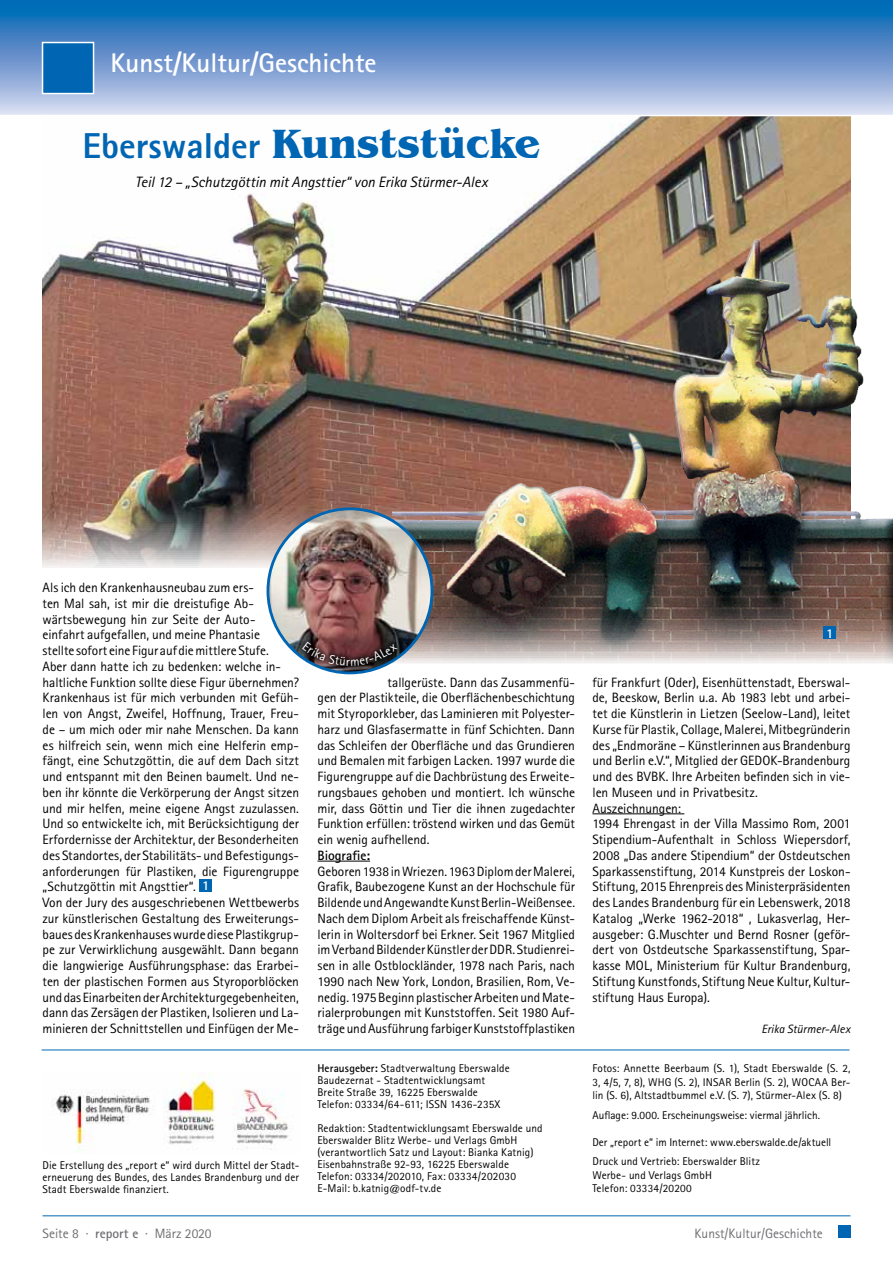
<style>
.page{position:relative;width:893px;height:1263px;background:#fff}
.page>*{position:absolute;margin:0;border:0;box-sizing:border-box;transform-origin:0 0}
.t1{font:700 36px "Rotis Sans Serif AT Extra";color:#0066b3}
.t2{font:700 27px "Rotis Sans Serif AT";color:#fff}
.t3{font:italic 15px "Rotis Sans Serif AT";letter-spacing:-.005em;color:#000}
.t4{font:13.5px/15.8px "Rotis Sans Serif AT";color:#000}
.t5{font:13.5px "Rotis Sans Serif AT";color:#6d6e71}
.t6{font:700 13.5px "Rotis Sans Serif AT";color:#000}
.t7{font:700 13.5px "Rotis Sans Serif AT";color:#fff}
.t8{font:italic 12px "Rotis Sans Serif AT";letter-spacing:.005em;color:#000}
.t9{font:11.25px/12px "Rotis Sans Serif AT";letter-spacing:.01em;color:#000}
.s1{font-family:"Benguiat IT Cby BT";font-size:42px}
.s2{font-weight:700;color:#fff}
.s3{font-weight:700}
</style>
<div class="page">
<hr style="left:43px;top:1215px;width:807px;height:1px;background:#0066b3">
<hr style="left:42px;top:1049px;width:807px;height:1px;background:#0066b3">
<img style="left:52px;top:1073px;width:237px;height:76px">
<img style="left:43px;top:116px;width:807px;height:451px">
<div style="left:199px;top:879px;width:13px;height:12px;background:#0066b3"></div>
<hr style="left:317px;top:861px;width:53px;height:1px;background:#000">
<hr style="left:592px;top:813px;width:92px;height:1px;background:#000">
<div style="left:387px;top:233px;width:506px;height:439px;background:#000;opacity:.75"></div>
<img style="left:268px;top:509px;width:164px;height:164px;border-radius:81px">
<svg style="left:295px;top:634px;width:109px;height:39px"></svg>
<div style="left:824px;top:627px;width:12px;height:12px;background:#0066b3"></div>
<div style="left:838px;top:1225px;width:12px;height:13px;background:#0066b3"></div>
<svg style="left:0;top:0;width:893px;height:115px;background:#6798ce"></svg>
<div style="left:42px;top:42px;width:52px;height:52px;background:#0066b3;border:2px solid #fff"></div>
<svg style="left:302px;top:642px;width:96px;height:24px;background:#443034"></svg>
<h2 class="t2" style="left:111px;top:46px;width:268px">Kunst/Kultur/Geschichte</h2>
<h1 class="t1" style="left:83px;top:123px;width:459px">Eberswalder <span class="s1">Kunststücke</span></h1>
<p class="t3" style="left:135px;top:173px;width:354px">Teil 12 – „Schutzgöttin mit Angsttier“ von Erika Stürmer-Alex</p>
<p class="t4" style="left:43px;top:580px;width:258px">Als ich den Krankenhausneubau zum ers-<br>ten Mal sah, ist mir die dreistufige Ab&shy;wärtsbewegung hin zur Seite der Auto&shy;einfahrt aufgefallen, und meine Phantasie<br>stellte sofort eine Figur auf die mittlere Stufe.<br>Aber dann hatte ich zu bedenken: welche in&shy;haltliche Funktion sollte diese Figur übernehmen?<br>Krankenhaus ist für mich verbunden mit Gefüh&shy;len von Angst, Zweifel, Hoffnung, Trauer, Freu&shy;de – um mich oder mir nahe Menschen. Da kann es hilfreich sein, wenn mich eine Helferin emp&shy;fängt, eine Schutzgöttin, die auf dem Dach sitzt und entspannt mit den Beinen baumelt. Und ne&shy;ben ihr könnte die Verkörperung der Angst sitzen und mir helfen, meine eigene Angst zuzulassen.<br>Und so entwickelte ich, mit Berücksichtigung der Erfordernisse der Architektur, der Besonderheiten des Standortes, der Stabilitäts- und Befestigungs&shy;anforderungen für Plastiken, die Figurengruppe „Schutzgöttin mit Angsttier“. <span class="s2">1<br></span>Von der Jury des ausgeschriebenen Wettbewerbs zur künstlerischen Gestaltung des Erweiterungs&shy;baues des Krankenhauses wurde diese Plastikgrup&shy;pe zur Verwirklichung ausgewählt. Dann begann die langwierige Ausführungsphase: das Erarbei&shy;ten der plastischen Formen aus Styroporblöcken und das Einarbeiten der Architekturgegebenheiten, dann das Zersägen der Plastiken, Isolieren und La&shy;minieren der Schnittstellen und Einfügen der Me-</p>
<p class="t9" style="left:43px;top:1159px;width:258px;text-align:justify">Die Erstellung des „report e“ wird durch Mittel der Stadt&shy;erneuerung des Bundes, des Landes Brandenburg und der Stadt Eberswalde finanziert.</p>
<p class="t4" style="left:317px;top:674px;width:259px;text-align:justify;text-indent:70px">tallgerüste. Dann das Zusammenfü&shy;gen der Plastikteile, die Oberflächenbeschichtung mit Styroporkleber, das Laminieren mit Polyester&shy;harz und Glasfasermatte in fünf Schichten. Dann das Schleifen der Oberfläche und das Grundieren und Bemalen mit farbigen Lacken. 1997 wurde die Figurengruppe auf die Dachbrüstung des Erweite&shy;rungsbaues gehoben und montiert. Ich wünsche mir, dass Göttin und Tier die ihnen zugedachter Funktion erfüllen: tröstend wirken und das Gemüt ein wenig aufhellend.</p>
<p class="t6" style="left:317px;top:847px;width:54px">Biografie:</p>
<p class="t4" style="left:317px;top:863px;width:259px;text-align:justify">Geboren 1938 in Wriezen. 1963 Diplom der Malerei, Grafik, Baubezogene Kunst an der Hochschule für Bildende und Angewandte Kunst Berlin-Weißensee.<br>Nach dem Diplom Arbeit als freischaffende Künst&shy;lerin in Woltersdorf bei Erkner. Seit 1967 Mitglied im Verband Bildender Künstler der DDR. Studienrei&shy;sen in alle Ostblockländer, 1978 nach Paris, nach 1990 nach New York, London, Brasilien, Rom, Ve&shy;nedig. 1975 Beginn plastischer Arbeiten und Mate&shy;rialerprobungen mit Kunststoffen. Seit 1980 Auf&shy;träge und Ausführung farbiger Kunststoffplastiken</p>
<p class="t9" style="left:317px;top:1062px;width:194px"><span class="s3">Herausgeber:</span> Stadtverwaltung Eberswalde Baudezernat - Stadtentwicklungsamt Breite Straße 39, 16225 Eberswalde Telefon: 03334/64-611; ISSN 1436-235X</p>
<p class="t9" style="left:317px;top:1122px;width:227px">Redaktion: Stadtentwicklungsamt Eberswalde und Eberswalder Blitz Werbe- und Verlags GmbH (verantwortlich Satz und Layout: Bianka Katnig)<br>Eisenbahnstraße 92-93, 16225 Eberswalde Telefon: 03334/202010, Fax: 03334/202030<br>E-Mail: b.katnig@odf-tv.de</p>
<p class="t7" style="left:826px;top:624px;width:9px">1</p>
<p class="t4" style="left:592px;top:674px;width:259px">für Frankfurt (Oder), Eisenhüttenstadt, Eberswal&shy;de, Beeskow, Berlin u.a. Ab 1983 lebt und arbei&shy;tet die Künstlerin in Lietzen (Seelow-Land), leitet Kurse für Plastik, Collage, Malerei, Mitbegründerin des „Endmoräne – Künstlerinnen aus Brandenburg und Berlin e.V.“, Mitglied der GEDOK-Brandenburg und des BVBK. Ihre Arbeiten befinden sich in vie&shy;len Museen und in Privatbesitz.<br>Auszeichnungen:<br>1994 Ehrengast in der Villa Massimo Rom, 2001<br>Stipendium-Aufenthalt in Schloss Wiepersdorf, 2008 „Das andere Stipendium“ der Ostdeutschen Sparkassenstiftung, 2014 Kunstpreis der Loskon-Stiftung, 2015 Ehrenpreis des Ministerpräsidenten des Landes Brandenburg für ein Lebenswerk, 2018<br>Katalog „Werke 1962-2018“ , Lukasverlag, Her&shy;ausgeber: G.Muschter und Bernd Rosner (geför&shy;dert von Ostdeutsche Sparkassenstiftung, Spar&shy;kasse MOL, Ministerium für Kultur Brandenburg, Stiftung Kunstfonds, Stiftung Neue Kultur, Kultur&shy;stiftung Haus Europa).</p>
<p class="t8" style="left:761px;top:1022px;width:91px">Erika Stürmer-Alex</p>
<p class="t9" style="left:592px;top:1062px;width:259px;line-height:13.5px;text-align:justify">Fotos: Annette Beerbaum (S. 1), Stadt Eberswalde (S. 2, 3, 4/5, 7, 8), WHG (S. 2), INSAR Berlin (S. 2), WOCAA Ber&shy;lin (S. 6), Altstadtbummel e.V. (S. 7), Stürmer-Alex (S. 8)</p>
<p class="t9" style="left:592px;top:1109px;width:229px">Auflage: 9.000. Erscheinungsweise: viermal jährlich.</p>
<p class="t9" style="left:592px;top:1132px;width:240px;line-height:19.5px">Der „report e“ im Internet: www.eberswalde.de/aktuell<br>Druck und Vertrieb: Eberswalder Blitz</p>
<p class="t9" style="left:592px;top:1168px;width:121px;line-height:13.5px">Werbe- und Verlags GmbH<br>Telefon: 03334/20200</p>
<p class="t5" style="left:43px;top:1225px;width:171px">Seite 8 · <span class="s3">report e</span> · März 2020</p>
<p class="t5" style="left:695px;top:1225px;width:130px">Kunst/Kultur/Geschichte</p>
</div>
